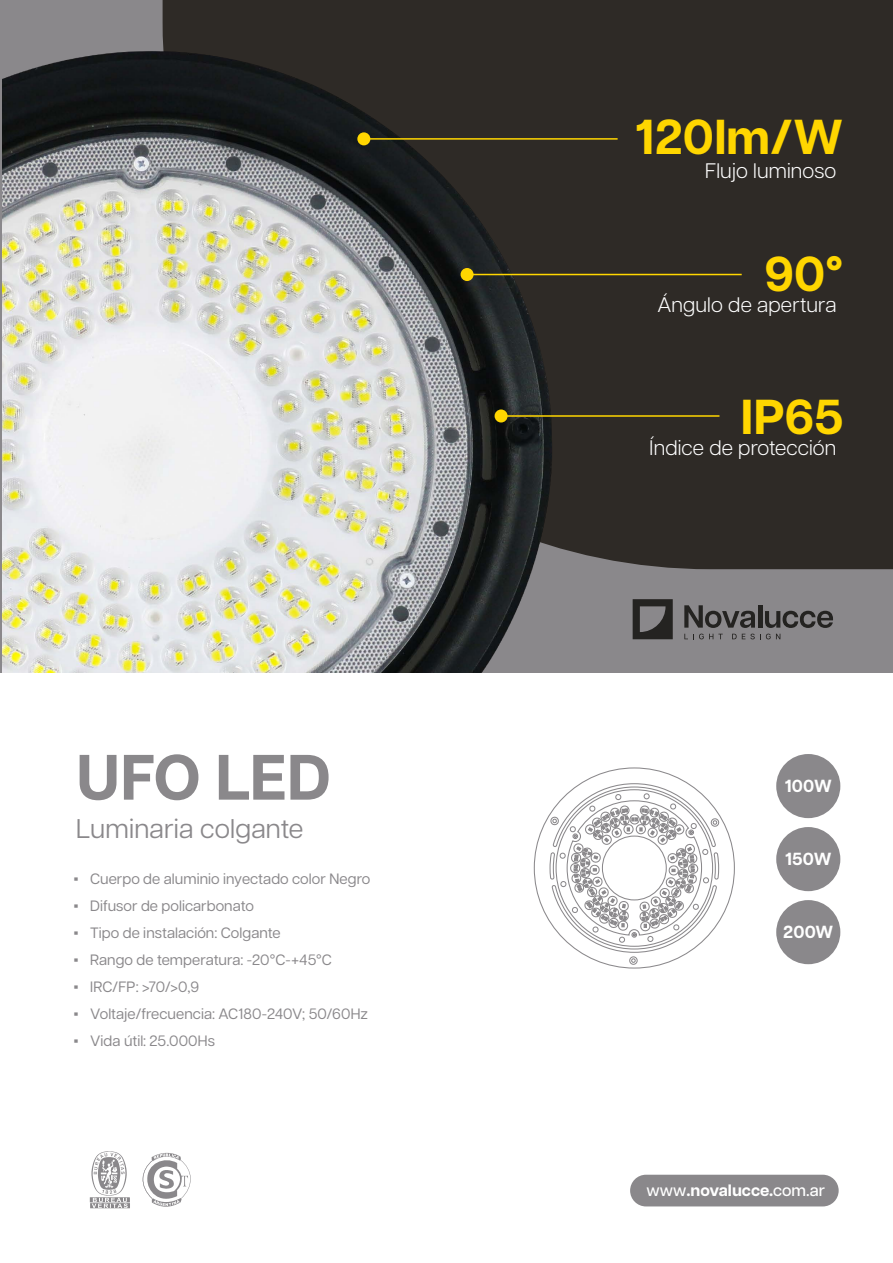
<style>
.page{position:relative;width:893px;height:1263px;background:#fff}
.page>*{position:absolute;margin:0;border:0;box-sizing:border-box;transform-origin:0 0}
.t1{font:700 63.9px "Articulat CF";color:#8a888b}
.t2{font:700 49.05px "Articulat CF";letter-spacing:-.005em;color:#ffd600}
.t3{font:27px "Articulat CF";letter-spacing:.005em;color:#8a888b}
.t4{font:300 21px "Articulat CF";letter-spacing:.01em;color:#fff}
.t5{font:700 17.55px "Articulat CF";color:#fff}
.t6{font:700 16.5px "Articulat CF";letter-spacing:-.005em;color:#fff}
.t7{font:15px "Articulat CF";letter-spacing:.005em;color:#8a888b}
.s1{font-family:"Times New Roman"}
.s2{font-weight:500}
</style>
<div class="page">
<div style="left:1px;top:0;width:892px;height:623px;background:#8a888b"></div>
<div style="left:163px;top:0;width:730px;height:569px;background:#2e2a26"></div>
<div style="left:0;top:589px;width:893px;height:84px;background:#8a888b"></div>
<svg style="left:684px;top:634px;width:39px;height:5px"></svg>
<svg style="left:732px;top:634px;width:48px;height:5px"></svg>
<svg style="left:684px;top:605px;width:71px;height:23px"></svg>
<hr style="left:758px;top:605px;width:4px;height:23px;background:#242321">
<svg style="left:765px;top:611px;width:68px;height:17px"></svg>
<svg style="left:633px;top:599px;width:40px;height:40px"></svg>
<img style="left:2px;top:39px;width:557px;height:634px">
<hr style="left:368px;top:138px;width:250px;height:2px;background:#ffd600">
<div style="left:357px;top:132px;width:13px;height:13px;background:#ffd600;border-radius:50%"></div>
<hr style="left:471px;top:274px;width:271px;height:1px;background:#ffd600">
<div style="left:461px;top:268px;width:13px;height:13px;background:#ffd600;border-radius:50%"></div>
<hr style="left:505px;top:415px;width:214px;height:2px;background:#ffd600">
<div style="left:495px;top:409px;width:13px;height:13px;background:#ffd600;border-radius:50%"></div>
<div style="left:776px;top:754px;width:64px;height:64px;background:#8a888b;border-radius:50%"></div>
<div style="left:776px;top:827px;width:64px;height:64px;background:#8a888b;border-radius:50%"></div>
<div style="left:776px;top:900px;width:64px;height:64px;background:#8a888b;border-radius:50%"></div>
<svg style="left:142px;top:1153px;width:49px;height:54px"></svg>
<svg style="left:90px;top:1151px;width:40px;height:57px"></svg>
<div style="left:628px;top:955px;width:10px;height:11px;border:3px solid #fff;border-radius:50%"></div>
<div style="left:629px;top:956px;width:9px;height:9px;border:1px solid #8a888b;border-radius:50%"></div>
<svg style="left:547px;top:781px;width:176px;height:182px"></svg>
<div style="left:630px;top:1175px;width:209px;height:31px;background:#8a888b;border-radius:16px"></div>
<h1 class="t1" style="left:76px;top:730px;width:256px">UFO LED</h1>
<h3 class="t3" style="left:76px;top:809px;width:228px">Luminaria colgante</h3>
<p class="t7" style="left:74px;top:868px;width:298px"><span class="s1">▪</span> Cuerpo de aluminio inyectado color Negro</p>
<p class="t7" style="left:74px;top:895px;width:182px"><span class="s1">▪</span> Difusor de policarbonato</p>
<p class="t7" style="left:74px;top:922px;width:208px"><span class="s1">▪</span> Tipo de instalación: Colgante</p>
<p class="t7" style="left:74px;top:949px;width:259px"><span class="s1">▪</span> Rango de temperatura: -20°C-+45°C</p>
<p class="t7" style="left:74px;top:976px;width:127px"><span class="s1">▪</span> IRC/FP: &gt;70/&gt;0,9</p>
<p class="t7" style="left:74px;top:1003px;width:296px"><span class="s1">▪</span> Voltaje/frecuencia: AC180-240V; 50/60Hz</p>
<p class="t7" style="left:74px;top:1030px;width:143px"><span class="s1">▪</span> Vida útil: 25.000Hs</p>
<h2 class="t2" style="left:635px;top:101px;width:209px">120lm/W</h2>
<h3 class="t4" style="left:705px;top:156px;width:133px">Flujo luminoso</h3>
<h2 class="t2" style="left:765px;top:238px;width:80px">90°</h2>
<h3 class="t4" style="left:657px;top:290px;width:180px">Ángulo de apertura</h3>
<h2 class="t2" style="left:741px;top:381px;width:104px">IP65</h2>
<h3 class="t4" style="left:650px;top:432px;width:188px">Índice de protección</h3>
<p class="t5" style="left:785px;top:773px;width:49px">100W</p>
<p class="t5" style="left:785px;top:846px;width:48px">150W</p>
<p class="t5" style="left:783px;top:919px;width:52px">200W</p>
<p class="t6" style="left:647px;top:1178px;width:180px"><span class="s2">www</span>.novalucce.<span class="s2">com.ar</span></p>
</div>
